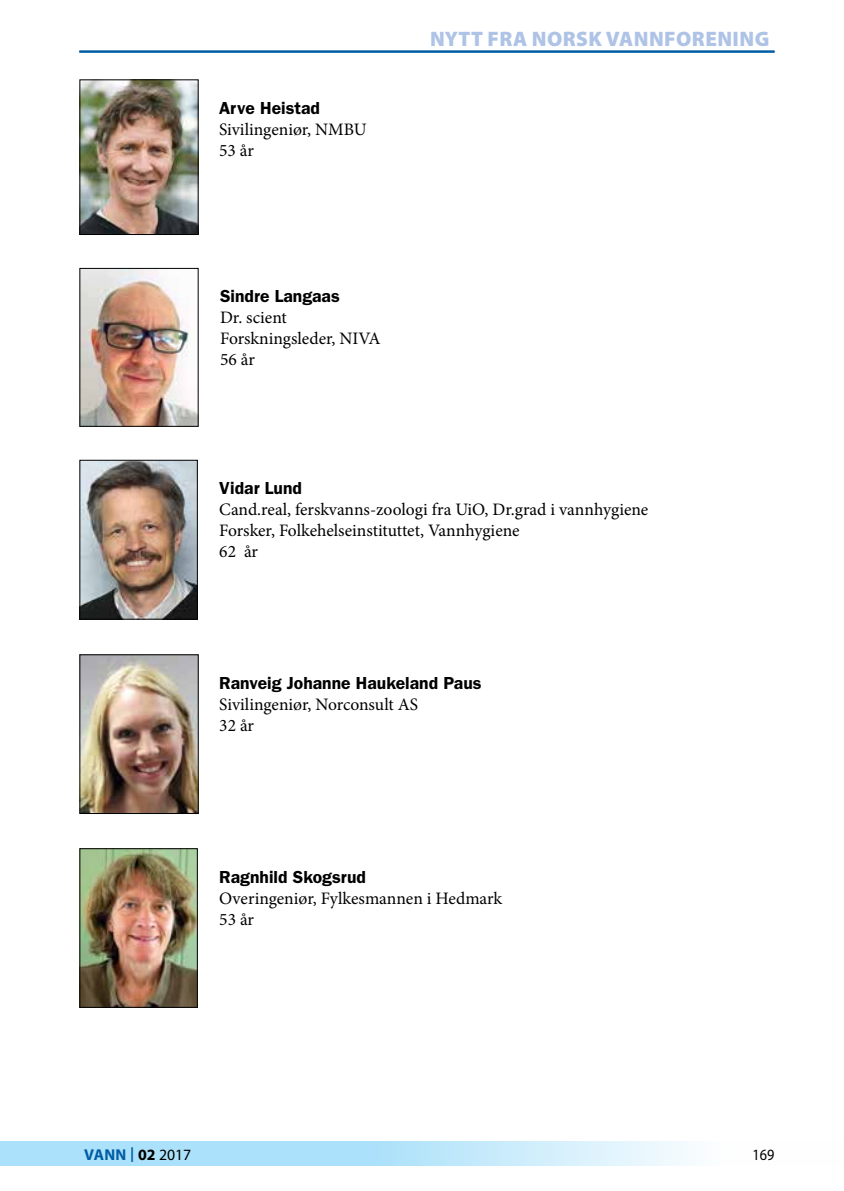
<style>
.page{position:relative;width:844px;height:1191px;background:#fff}
.page>*{position:absolute;margin:0;border:0;box-sizing:border-box;transform-origin:0 0}
.t1{font:900 21px "Myriad Pro";letter-spacing:.02em;color:#aec3e6}
.t2{font:17.5px/21px "Minion Pro";color:#000}
.t3{font:600 17.5px "Franklin Gothic";color:#000}
.t4{font:700 15.75px "Myriad Pro";letter-spacing:.01em;color:#005da4}
.t5{font:15.75px "Myriad Pro";color:#000;scale:.9 1}
.s1{font-weight:400;font-size:21.88px}
.s2{color:#000}
.s3{font-weight:400;color:#000}
</style>
<div class="page">
<svg style="left:1px;top:1141px;width:687px;height:25px;background:#bbe6fa"></svg>
<svg style="left:0;top:1141px;width:1px;height:25px"></svg>
<hr style="left:79px;top:51px;width:695px;height:1px;background:#005da4">
<img style="left:81px;top:270px;width:115px;height:155px">
<div style="left:79px;top:268px;width:119px;height:159px;border:1px solid #000"></div>
<img style="left:81px;top:462px;width:115px;height:155px">
<div style="left:79px;top:460px;width:119px;height:159px;border:1px solid #000"></div>
<img style="left:81px;top:656px;width:116px;height:156px">
<div style="left:79px;top:654px;width:120px;height:160px;border:1px solid #000"></div>
<img style="left:81px;top:81px;width:115px;height:152px">
<div style="left:79px;top:79px;width:119px;height:156px;border:1px solid #000"></div>
<img style="left:81px;top:850px;width:115px;height:155px">
<div style="left:79px;top:848px;width:119px;height:159px;border:1px solid #000"></div>
<p class="t3" style="left:219px;top:98px;width:102px">Arve Heistad</p>
<p class="t2" style="left:219px;top:119px;width:149px">Sivilingeniør, NMBU<br>53 år</p>
<p class="t1" style="left:430px;top:24px;width:340px">NYTT FRA NORSK VANNFORENING</p>
<p class="t3" style="left:220px;top:286px;width:121px">Sindre Langaas</p>
<p class="t2" style="left:220px;top:307px;width:162px">Dr. scient<br>Forskningsleder, NIVA<br>56 år</p>
<p class="t3" style="left:219px;top:477px;width:84px">Vidar Lund</p>
<p class="t2" style="left:219px;top:499px;width:430px">Cand.real, ferskvanns-zoologi fra UiO, Dr.grad i vannhygiene<br>Forsker, Folkehelseinstituttet, Vannhygiene<br>62 år</p>
<p class="t3" style="left:219px;top:672px;width:264px">Ranveig Johanne Haukeland Paus</p>
<p class="t2" style="left:219px;top:694px;width:200px">Sivilingeniør, Norconsult AS<br>32 år</p>
<p class="t3" style="left:219px;top:867px;width:148px">Ragnhild Skogsrud</p>
<p class="t2" style="left:219px;top:888px;width:284px">Overingeniør, Fylkesmannen i Hedmark<br>53 år</p>
<p class="t4" style="left:84px;top:1144px;width:109px">VANN <span class="s1">I</span> <span class="s2">02</span> <span class="s3">2017</span></p>
<p class="t5" style="left:752px;top:1145px;width:26px">169</p>
</div>
